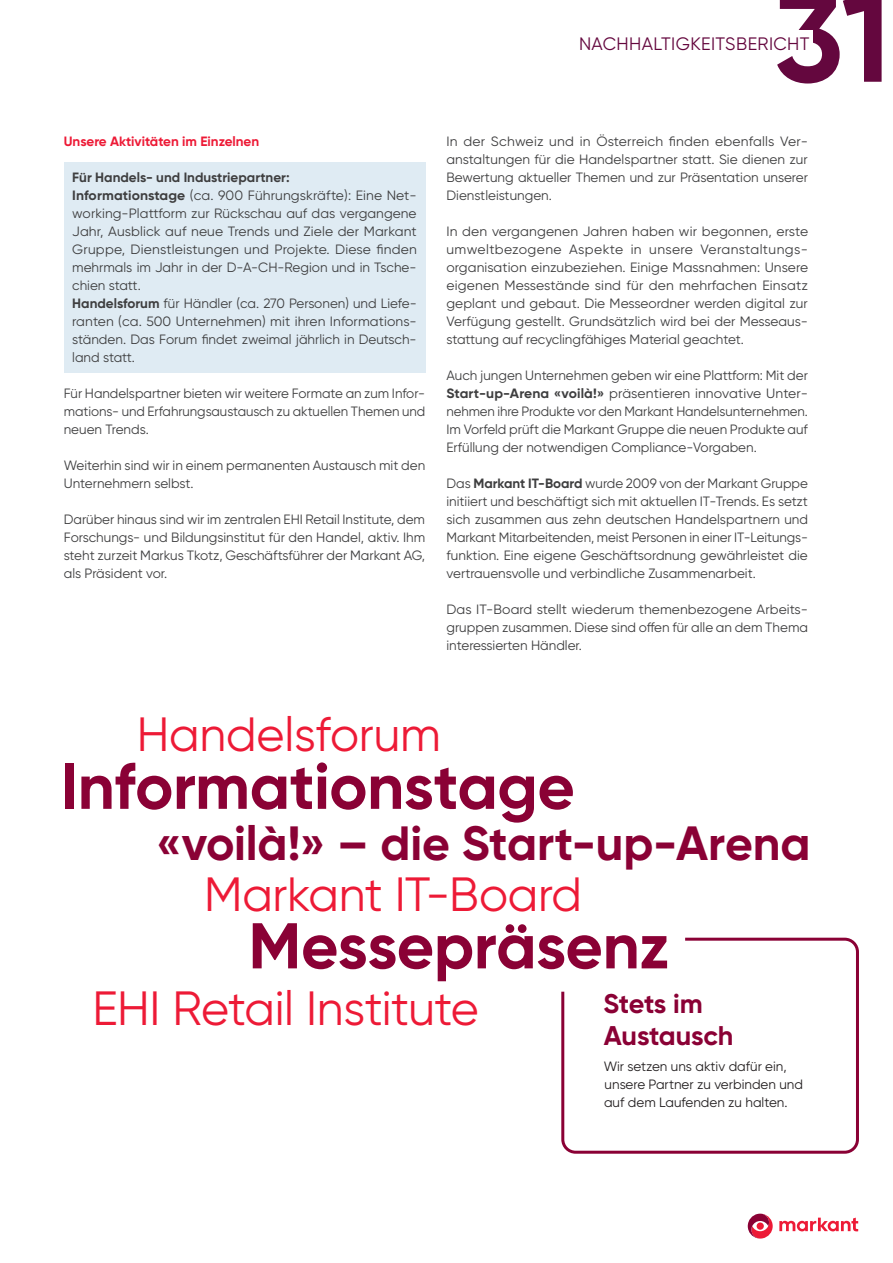
<style>
.page{position:relative;width:893px;height:1263px;background:#fff}
.page>*{position:absolute;margin:0;border:0;box-sizing:border-box;transform-origin:0 0}
.t1{font:700 127.5px "Gilroy";color:#64073e}
.t2{font:700 64.5px "Gilroy";letter-spacing:-.005em;color:#8a0135}
.t3{font:48px "Gilroy";letter-spacing:-.005em;color:#ed1a36}
.t4{font:700 48px "Gilroy";letter-spacing:-.005em;color:#8a0135}
.t5{font:700 27px/31.5px "Gilroy";letter-spacing:-.01em;color:#8a0135}
.t6{font:18px "Gilroy";letter-spacing:.02em;color:#64073e}
.t7{font:13.5px/18px "Gilroy";color:#3e3e3f;text-align:justify}
.t8{font:13.5px/18px "Gilroy";color:#231f20}
.t9{font:700 13.5px "Gilroy";color:#ed1a36}
.s1{font-weight:700}
</style>
<div class="page">
<svg style="left:779px;top:1217px;width:79px;height:14px"></svg>
<svg style="left:748px;top:1213px;width:25px;height:25px"></svg>
<div style="left:757px;top:1222px;width:7px;height:8px;background:#ed1a36;border-radius:50%"></div>
<div style="left:64px;top:162px;width:361px;height:31px;background:#dfebf3"></div>
<div style="left:64px;top:180px;width:361px;height:121px;background:#dfebf3"></div>
<div style="left:64px;top:288px;width:361px;height:85px;background:#dfebf3"></div>
<svg style="left:561px;top:937px;width:298px;height:217px"></svg>
<p class="t9" style="left:64px;top:132px;width:197px">Unsere Aktivitäten im Einzelnen</p>
<p class="t7" style="left:72px;top:168px;width:346px;text-align:left"><span class="s1">Für Handels- und Industriepartner:<br>Informationstage</span> (ca. 900 Führungskräfte): Eine Net&shy;working-Plattform zur Rückschau auf das vergangene Jahr, Ausblick auf neue Trends und Ziele der Markant Gruppe, Dienstleistungen und Projekte. Diese finden mehrmals im Jahr in der D-A-CH-Region und in Tsche‑ chien statt.<br><span class="s1">Handelsforum</span> für Händler (ca. 270 Personen) und Liefe&shy;ranten (ca. 500 Unternehmen) mit ihren Informations&shy;ständen. Das Forum findet zweimal jährlich in Deutsch‑ land statt.</p>
<p class="t7" style="left:64px;top:384px;width:363px">Für Handelspartner bieten wir weitere Formate an zum Infor&shy;mations- und Erfahrungsaustausch zu aktuellen Themen und neuen Trends.</p>
<p class="t7" style="left:64px;top:456px;width:363px">Weiterhin sind wir in einem permanenten Austausch mit den<br>Unternehmern selbst.</p>
<p class="t7" style="left:64px;top:510px;width:363px">Darüber hinaus sind wir im zentralen EHI Retail Institute, dem Forschungs- und Bildungsinstitut für den Handel, aktiv. Ihm steht zurzeit Markus Tkotz, Geschäftsführer der Markant AG, als Präsident vor.</p>
<h1 class="t1" style="left:774px;top:-43px;width:118px">31</h1>
<h3 class="t6" style="left:579px;top:32px;width:232px">NACHHALTIGKEITSBERICHT</h3>
<p class="t7" style="left:446px;top:132px;width:363px">In der Schweiz und in Österreich finden ebenfalls Ver&shy;anstaltungen für die Handelspartner statt. Sie dienen zur Bewertung aktueller Themen und zur Präsentation unserer Dienstleistungen.</p>
<p class="t7" style="left:446px;top:222px;width:363px">In den vergangenen Jahren haben wir begonnen, erste umweltbezogene Aspekte in unsere Veranstaltungs&shy;organisation einzubeziehen. Einige Massnahmen: Unsere eigenen Messestände sind für den mehrfachen Einsatz geplant und gebaut. Die Messeordner werden digital zur Verfügung gestellt. Grundsätzlich wird bei der Messeaus&shy;stattung auf recyclingfähiges Material geachtet.</p>
<p class="t7" style="left:446px;top:366px;width:363px">Auch jungen Unternehmen geben wir eine Plattform: Mit der <span class="s1">Start-up-Arena «voilà!»</span> präsentieren innovative Unter&shy;nehmen ihre Produkte vor den Markant Handelsunternehmen.<br>Im Vorfeld prüft die Markant Gruppe die neuen Produkte auf Erfüllung der notwendigen Compliance-Vorgaben.</p>
<p class="t7" style="left:446px;top:474px;width:363px">Das <span class="s1">Markant IT-Board</span> wurde 2009 von der Markant Gruppe initiiert und beschäftigt sich mit aktuellen IT-Trends. Es setzt sich zusammen aus zehn deutschen Handelspartnern und Markant Mitarbeitenden, meist Personen in einer IT-Leitungs&shy;funktion. Eine eigene Geschäftsordnung gewährleistet die vertrauensvolle und verbindliche Zusammenarbeit.</p>
<p class="t7" style="left:446px;top:600px;width:363px">Das IT-Board stellt wiederum themenbezogene Arbeits&shy;gruppen zusammen. Diese sind offen für alle an dem Thema interessierten Händler.</p>
<h3 class="t3" style="left:137px;top:705px;width:306px">Handelsforum</h3>
<h2 class="t2" style="left:61px;top:746px;width:516px">Informationstage</h2>
<h3 class="t4" style="left:156px;top:813px;width:656px">«voilà!» – die Start-up-Arena</h3>
<h3 class="t3" style="left:204px;top:865px;width:380px">Markant IT-Board</h3>
<h2 class="t2" style="left:249px;top:905px;width:422px">Messepräsenz</h2>
<h3 class="t3" style="left:93px;top:979px;width:388px">EHI Retail Institute</h3>
<h3 class="t5" style="left:604px;top:988px;width:131px">Stets im<br>Austausch</h3>
<p class="t8" style="left:604px;top:1057px;width:201px">Wir setzen uns aktiv dafür ein, unsere Partner zu verbinden und auf dem Laufenden zu halten.</p>
</div>
